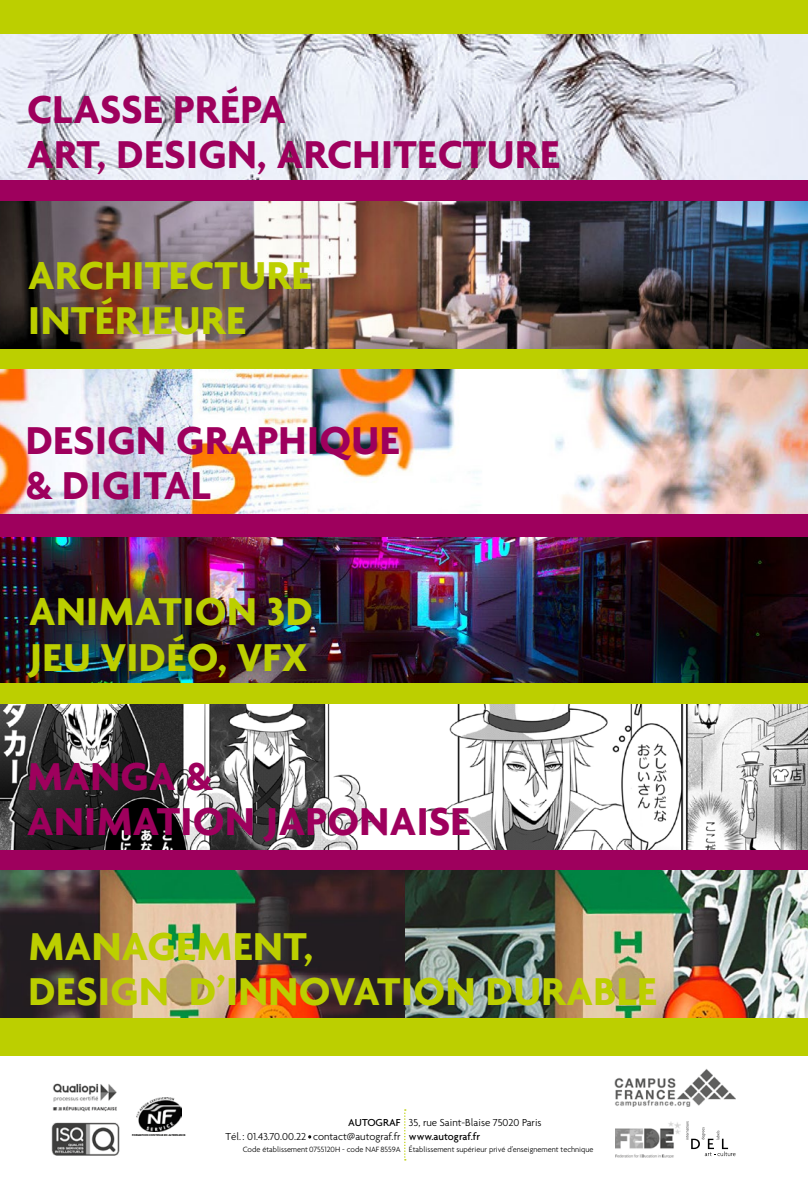
<style>
.page{position:relative;width:808px;height:1183px;background:#fff}
.page>*{position:absolute;margin:0;border:0;box-sizing:border-box;transform-origin:0 0}
.t1{font:700 42px "Agenda";letter-spacing:.01em;color:#bccf00}
.t2{font:700 42px "Agenda";letter-spacing:.01em;color:#9e005d}
.t3{font:300 10.95px "Agenda";color:#000}
.t4{font:500 10.95px "Agenda";color:#000}
.t5{font:300 8.25px "Agenda";color:#000}
.t6{font:700 3px "Agenda";color:#000}
</style>
<div class="page">
<div style="left:0;top:1016px;width:808px;height:166px;background:#bccf00"></div>
<div style="left:0;top:0;width:808px;height:157px;background:#bccf00"></div>
<div style="left:0;top:116px;width:808px;height:158px;background:#9e005d"></div>
<div style="left:0;top:266px;width:808px;height:158px;background:#bccf00"></div>
<div style="left:0;top:434px;width:808px;height:157px;background:#9e005d"></div>
<div style="left:0;top:602px;width:808px;height:158px;background:#bccf00"></div>
<div style="left:0;top:765px;width:808px;height:158px;background:#9e005d"></div>
<div style="left:0;top:1056px;width:808px;height:126px;background:#fff"></div>
<svg style="left:404px;top:1109px;width:2px;height:51px"></svg>
<img style="left:51px;top:1122px;width:69px;height:34px">
<img style="left:53px;top:1083px;width:64px;height:29px">
<img style="left:615px;top:1069px;width:121px;height:36px">
<img style="left:136px;top:1097px;width:46px;height:34px">
<svg style="left:686px;top:1121px;width:49px;height:34px"></svg>
<img style="left:615px;top:1122px;width:65px;height:34px">
<img style="left:0;top:201px;width:808px;height:147px">
<img style="left:0;top:369px;width:808px;height:144px">
<img style="left:0;top:34px;width:808px;height:146px">
<img style="left:0;top:704px;width:808px;height:145px">
<img style="left:0;top:537px;width:808px;height:145px">
<img style="left:0;top:870px;width:405px;height:147px">
<img style="left:405px;top:870px;width:403px;height:147px">
<p class="t2" style="left:27px;top:84px;width:260px">CLASSE PRÉPA</p>
<p class="t2" style="left:27px;top:129px;width:534px">ART, DESIGN, ARCHITECTURE</p>
<p class="t1" style="left:28px;top:249px;width:285px">ARCHITECTURE</p>
<p class="t1" style="left:28px;top:294px;width:219px">INTÉRIEURE</p>
<p class="t2" style="left:26px;top:415px;width:376px">DESIGN GRAPHIQUE</p>
<p class="t2" style="left:26px;top:460px;width:187px">&amp; DIGITAL</p>
<p class="t1" style="left:29px;top:586px;width:285px">ANIMATION 3D</p>
<p class="t1" style="left:29px;top:631px;width:280px">JEU VIDÉO, VFX</p>
<p class="t2" style="left:27px;top:750px;width:187px">MANGA &amp;</p>
<p class="t2" style="left:27px;top:795px;width:445px">ANIMATION JAPONAISE</p>
<p class="t1" style="left:29px;top:920px;width:286px">MANAGEMENT,</p>
<p class="t1" style="left:29px;top:965px;width:630px">DESIGN D’INNOVATION DURABLE</p>
<p class="t6" style="left:132px;top:1132px;width:55px">FORMATION CONTINUE EN ALTERNANCE</p>
<p class="t4" style="left:348px;top:1115px;width:54px">AUTOGRAF</p>
<p class="t3" style="left:225px;top:1129px;width:177px">Tél. : 01.43.70.00.22 . contact@autograf.fr</p>
<p class="t5" style="left:243px;top:1144px;width:159px">Code établissement 0755120H - code NAF 8559A</p>
<p class="t3" style="left:409px;top:1116px;width:134px">35, rue Saint-Blaise 75020 Paris</p>
<p class="t4" style="left:409px;top:1129px;width:73px">www.autograf.fr</p>
<p class="t5" style="left:409px;top:1144px;width:186px">Établissement supérieur privé d’enseignement technique</p>
</div>
